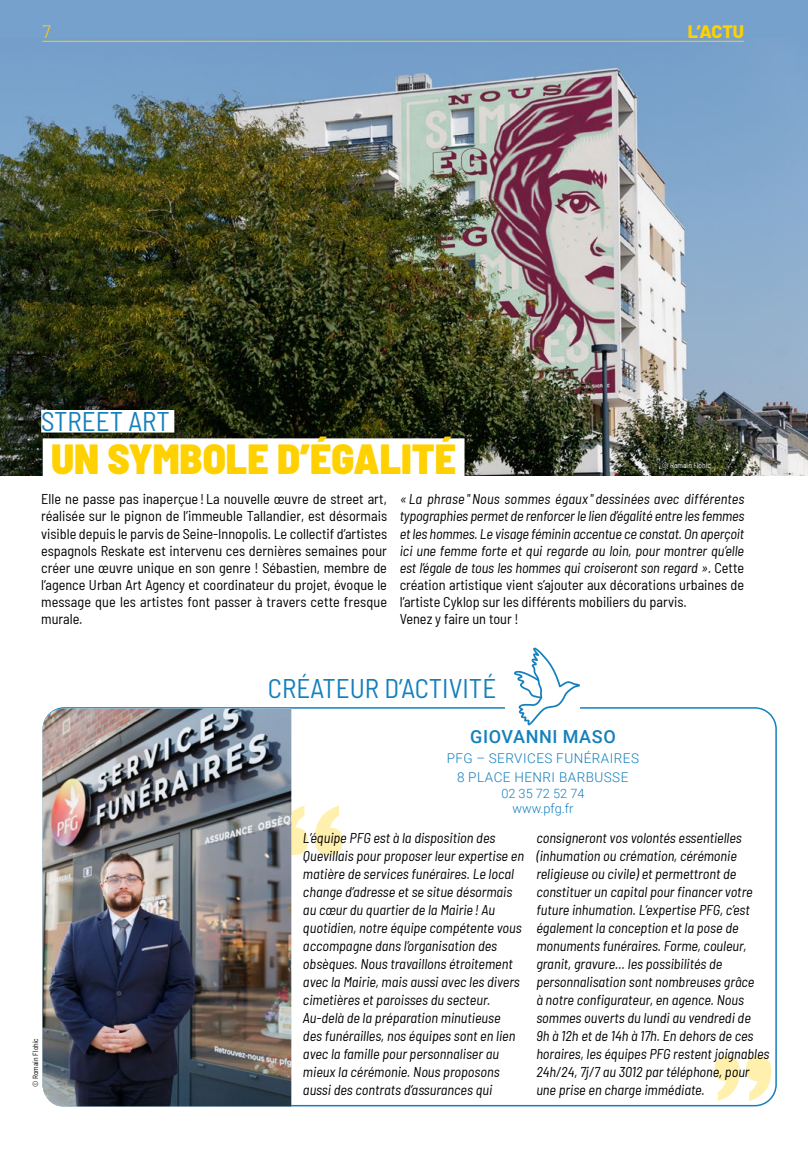
<style>
.page{position:relative;width:808px;height:1149px;background:#fff}
.page>*{position:absolute;margin:0;border:0;box-sizing:border-box;transform-origin:0 0}
.t1{font:700 161.85px "Britannic";color:#ffd100}
.t2{font:700 147.6px "Britannic";color:#ffd100}
.t3{font:900 semi-condensed 42px "Barlow";color:#ffd100}
.t4{font:semi-condensed 27px "Barlow";color:#1480bc}
.t5{font:500 18px "Roboto";letter-spacing:.035em;color:#1480bc}
.t6{font:800 18px "Barlow";color:#ffd100}
.t7{font:300 18px "Barlow";color:#ffd100}
.t8{font:italic semi-condensed 14.25px/18px "Barlow";color:#000}
.t9{font:semi-condensed 14.25px/17.1px "Barlow";letter-spacing:.01em;color:#000;text-align:justify}
.t10{font:300 13.5px/19.8px "Roboto";letter-spacing:.035em;color:#1480bc;text-align:center}
.t11{font:300 12.75px/15.3px "Roboto";color:#1480bc;text-align:center}
.t12{font:semi-condensed 7.5px "Barlow";color:#000}
.t13{font:semi-condensed 7.5px "Barlow";color:#fff}
.s1{font-style:normal}
</style>
<div class="page">
<div style="left:0;top:0;width:808px;height:49px;background:#76a1cc"></div>
<img style="left:0;top:40px;width:808px;height:435px">
<img style="left:43px;top:708px;width:248px;height:398px">
<hr style="left:43px;top:41px;width:701px;height:1px;background:#ffd100">
<div style="left:43px;top:438px;width:421px;height:41px;background:#fff"></div>
<div style="left:41px;top:410px;width:133px;height:22px;background:#fff"></div>
<svg style="left:514px;top:647px;width:66px;height:78px"></svg>
<p class="t7" style="left:43px;top:19px;width:10px">7</p>
<p class="t6" style="left:688px;top:18px;width:58px">L’ACTU</p>
<h3 class="t4" style="left:41px;top:402px;width:130px">STREET ART</h3>
<h3 class="t3" style="left:51px;top:428px;width:406px">UN SYMBOLE D’ÉGALITÉ</h3>
<p class="t13" style="left:662px;top:459px;width:50px">© Romain Flohic</p>
<p class="t9" style="left:41px;top:489px;width:348px">Elle ne passe pas inaperçue ! La nouvelle œuvre de street art, réalisée sur le pignon de l’immeuble Tallandier, est désormais visible depuis le parvis de Seine-Innopolis. Le collectif d’artistes espagnols Reskate est intervenu ces dernières semaines pour créer une œuvre unique en son genre ! Sébastien, membre de l’agence Urban Art Agency et coordinateur du projet, évoque le message que les artistes font passer à travers cette fresque murale.</p>
<p class="t8" style="left:400px;top:489px;width:346px;line-height:17.1px">« La phrase " Nous sommes égaux " dessinées avec différentes typographies permet de renforcer le lien d’égalité entre les femmes et les hommes. Le visage féminin accentue ce constat. On aperçoit ici une femme forte et qui regarde au loin, pour montrer qu’elle est l’égale de tous les hommes qui croiseront son regard ». <span class="s1">Cette création artistique vient s’ajouter aux décorations urbaines de l’artiste Cyklop sur les différents mobiliers du parvis.<br>Venez y faire un tour !</span></p>
<p class="t12" style="left:30px;top:1086px;width:50px;rotate:-90deg">© Romain Flohic</p>
<h3 class="t4" style="left:268px;top:669px;width:230px">CRÉATEUR D’ACTIVITÉ</h3>
<p class="t5" style="left:470px;top:723px;width:147px">GIOVANNI MASO</p>
<p class="t10" style="left:447px;top:747px;width:194px">PFG – SERVICES FUNÉRAIRES<br>8 PLACE HENRI BARBUSSE</p>
<p class="t11" style="left:501px;top:784px;width:85px">02 35 72 52 74 www.pfg.fr</p>
<h1 class="t1" style="left:273px;top:769px;width:79px">“</h1>
<p class="t8" style="left:303px;top:827px;width:223px">L’équipe PFG est à la disposition des Quevillais pour proposer leur expertise en matière de services funéraires. Le local change d’adresse et se situe désormais au cœur du quartier de la Mairie ! Au quotidien, notre équipe compétente vous accompagne dans l’organisation des obsèques. Nous travaillons étroitement avec la Mairie, mais aussi avec les divers cimetières et paroisses du secteur.<br>Au-delà de la préparation minutieuse<br>des funérailles, nos équipes sont en lien avec la famille pour personnaliser au mieux la cérémonie. Nous proposons aussi des contrats d’assurances qui</p>
<p class="t8" style="left:536px;top:827px;width:235px">consigneront vos volontés essentielles (inhumation ou crémation, cérémonie religieuse ou civile) et permettront de constituer un capital pour financer votre future inhumation. L’expertise PFG, c’est également la conception et la pose de monuments funéraires. Forme, couleur, granit, gravure… les possibilités de personnalisation sont nombreuses grâce<br>à notre configurateur, en agence. Nous sommes ouverts du lundi au vendredi de<br>9h à 12h et de 14h à 17h. En dehors de ces horaires, les équipes PFG restent joignables 24h/24, 7j/7 au 3012 par téléphone, pour une prise en charge immédiate.</p>
<h2 class="t2" style="left:707px;top:1023px;width:72px">”</h2>
</div>
